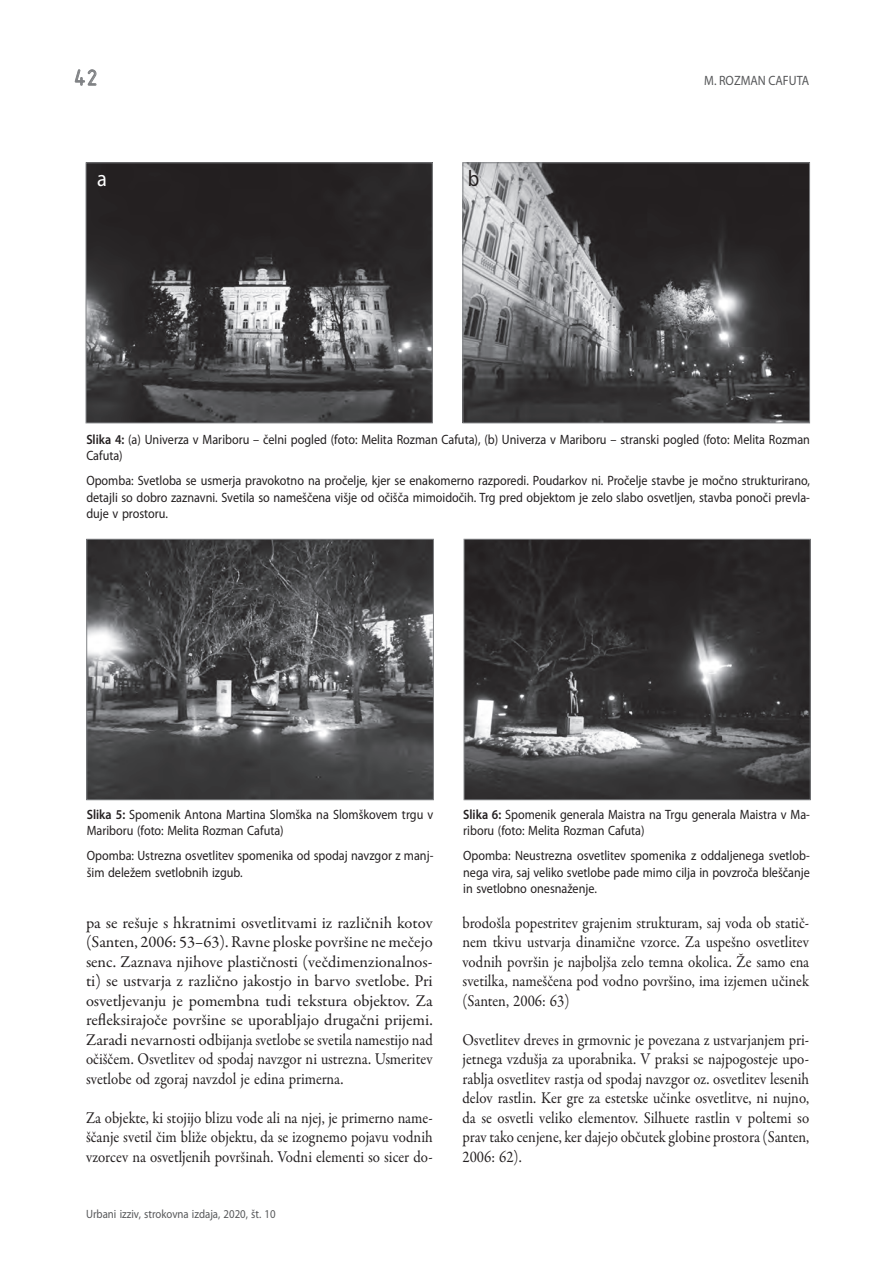
<style>
.page{position:relative;width:894px;height:1264px;background:#fff}
.page>*{position:absolute;margin:0;border:0;box-sizing:border-box;transform-origin:0 0}
.t1{font:24px "ISOCTEUR";color:#808285}
.t2{font:22.5px "Myriad Pro";color:#fff;scale:.9 1}
.t3{font:22.5px "Myriad Pro";color:#231f20;scale:.9 1}
.t4{font:16.5px/19.5px "Garamond Premr Pro";color:#231f20;text-align:justify;scale:.9 1}
.t5{font:16.5px/19.5px "Garamond Premr Pro";color:#231f20;text-align:justify}
.t6{font:13.5px/16.5px "Myriad Pro";color:#231f20;scale:.9 1}
.t7{font:13.5px "Myriad Pro";color:#57585a;scale:.9 1}
.t8{font:12px "Myriad Pro";color:#57585a;scale:.9 1}
.s1{font-weight:600}
</style>
<div class="page">
<svg style="left:74px;top:69px;width:23px;height:17px"></svg>
<img style="left:88px;top:164px;width:343px;height:257px">
<div style="left:86px;top:162px;width:347px;height:261px;border:1px solid #808285"></div>
<img style="left:464px;top:164px;width:344px;height:257px">
<div style="left:462px;top:162px;width:348px;height:261px;border:1px solid #808285"></div>
<img style="left:88px;top:541px;width:344px;height:257px">
<div style="left:86px;top:539px;width:348px;height:261px;border:1px solid #808285"></div>
<img style="left:465px;top:541px;width:343px;height:257px">
<div style="left:463px;top:539px;width:347px;height:261px;border:1px solid #808285"></div>
<h1 class="t1" style="left:71px;top:62px;width:31px">42</h1>
<h2 class="t2" style="left:97px;top:166px;width:12px">a</h2>
<h2 class="t3" style="left:468px;top:166px;width:14px">b</h2>
<p class="t7" style="left:704px;top:73px;width:118px">M. ROZMAN CAFUTA</p>
<p class="t6" style="left:86px;top:431px;width:805px"><span class="s1">Slika 4:</span> (a) Univerza v Mariboru – čelni pogled (foto: Melita Rozman Cafuta), (b) Univerza v Mariboru – stranski pogled (foto: Melita Rozman<br>Cafuta)</p>
<p class="t6" style="left:86px;top:472px;width:805px;text-align:justify">Opomba: Svetloba se usmerja pravokotno na pročelje, kjer se enakomerno razporedi. Poudarkov ni. Pročelje stavbe je močno strukturirano, detajli so dobro zaznavni. Svetila so nameščena višje od očišča mimoidočih. Trg pred objektom je zelo slabo osvetljen, stavba ponoči prevla&shy;duje v prostoru.</p>
<p class="t6" style="left:87px;top:806px;width:387px"><span class="s1">Slika 5:</span> Spomenik Antona Martina Slomška na Slomškovem trgu v<br>Mariboru (foto: Melita Rozman Cafuta)</p>
<p class="t6" style="left:87px;top:847px;width:387px">Opomba: Ustrezna osvetlitev spomenika od spodaj navzgor z manj&shy;šim deležem svetlobnih izgub.</p>
<p class="t5" style="left:86px;top:913px;width:348px">pa se rešuje s hkratnimi osvetlitvami iz različnih kotov (Santen, 2006: 53–63). Ravne ploske površine ne mečejo senc. Zaznava njihove plastičnosti (večdimenzionalnos&shy;ti) se ustvarja z različno jakostjo in barvo svetlobe. Pri osvetljevanju je pomembna tudi tekstura objektov. Za refleksirajoče površine se uporabljajo drugačni prijemi.<br>Zaradi nevarnosti odbijanja svetlobe se svetila namestijo nad očiščem. Osvetlitev od spodaj navzgor ni ustrezna. Usmeritev svetlobe od zgoraj navzdol je edina primerna.</p>
<p class="t4" style="left:86px;top:1108px;width:387px">Za objekte, ki stojijo blizu vode ali na njej, je primerno name&shy;ščanje svetil čim bliže objektu, da se izognemo pojavu vodnih vzorcev na osvetljenih površinah. Vodni elementi so sicer do-</p>
<p class="t8" style="left:86px;top:1207px;width:212px">Urbani izziv, strokovna izdaja, 2020, št. 10</p>
<p class="t6" style="left:463px;top:806px;width:387px"><span class="s1">Slika 6:</span> Spomenik generala Maistra na Trgu generala Maistra v Ma&shy;riboru (foto: Melita Rozman Cafuta)</p>
<p class="t6" style="left:463px;top:847px;width:387px;text-align:justify">Opomba: Neustrezna osvetlitev spomenika z oddaljenega svetlob&shy;nega vira, saj veliko svetlobe pade mimo cilja in povzroča bleščanje in svetlobno onesnaženje.</p>
<p class="t4" style="left:462px;top:913px;width:387px">brodošla popestritev grajenim strukturam, saj voda ob statič&shy;nem tkivu ustvarja dinamične vzorce. Za uspešno osvetlitev vodnih površin je najboljša zelo temna okolica. Že samo ena svetilka, nameščena pod vodno površino, ima izjemen učinek (Santen, 2006: 63)</p>
<p class="t4" style="left:462px;top:1030px;width:387px">Osvetlitev dreves in grmovnic je povezana z ustvarjanjem pri&shy;jetnega vzdušja za uporabnika. V praksi se najpogosteje upo&shy;rablja osvetlitev rastja od spodaj navzgor oz. osvetlitev lesenih delov rastlin. Ker gre za estetske učinke osvetlitve, ni nujno, da se osvetli veliko elementov. Silhuete rastlin v poltemi so prav tako cenjene, ker dajejo občutek globine prostora (Santen, 2006: 62).</p>
</div>
